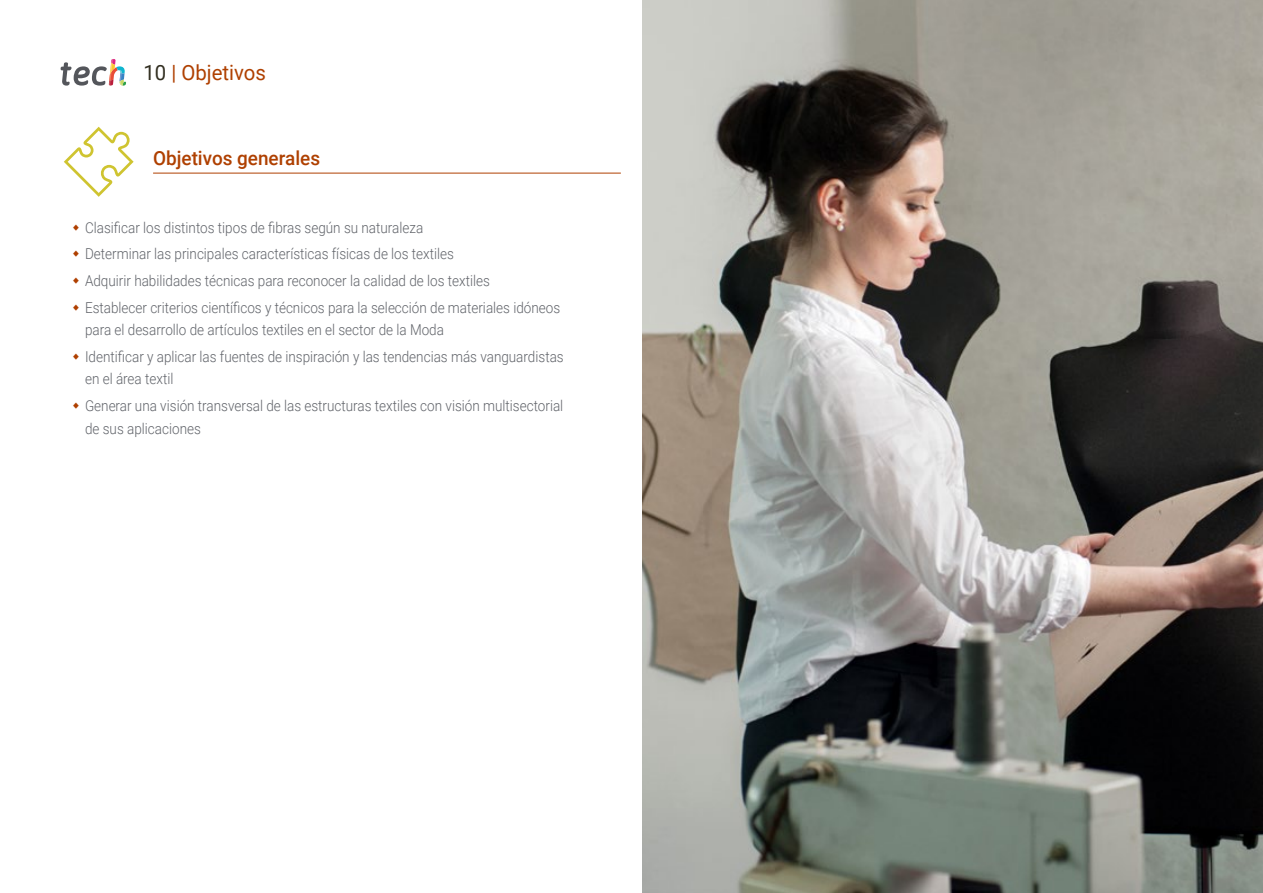
<style>
.page{position:relative;width:1263px;height:893px;background:#fff}
.page>*{position:absolute;margin:0;border:0;box-sizing:border-box;transform-origin:0 0}
.t1{font:21px "Roboto";color:#af4000}
.t2{font:500 19.5px "Roboto";color:#af4000}
.t3{font:300 15px/26.7px "Roboto";color:#61646a;scale:.9 1}
.s1{color:#312e20}
</style>
<div class="page">
<hr style="left:153px;top:173px;width:468px;height:1px;background:#af4000">
<svg style="left:64px;top:127px;width:70px;height:70px"></svg>
<svg style="left:61px;top:59px;width:65px;height:27px"></svg>
<img style="left:642px;top:0;width:621px;height:893px">
<h1 class="t1" style="left:144px;top:57px;width:124px"><span class="s1">10</span> | Objetivos</h1>
<h2 class="t2" style="left:153px;top:144px;width:169px">Objetivos generales</h2>
<p class="t3" style="left:85px;top:213px;width:529px">Clasificar los distintos tipos de fibras según su naturaleza<br>Determinar las principales características físicas de los textiles<br>Adquirir habilidades técnicas para reconocer la calidad de los textiles<br>Establecer criterios científicos y técnicos para la selección de materiales idóneos</p>
<p class="t3" style="left:85px;top:316px;width:533px">para el desarrollo de artículos textiles en el sector de la Moda<br>Identificar y aplicar las fuentes de inspiración y las tendencias más vanguardistas</p>
<p class="t3" style="left:85px;top:365px;width:533px">en el área textil<br>Generar una visión transversal de las estructuras textiles con visión multisectorial</p>
<p class="t3" style="left:85px;top:414px;width:130px">de sus aplicaciones</p>
</div>
